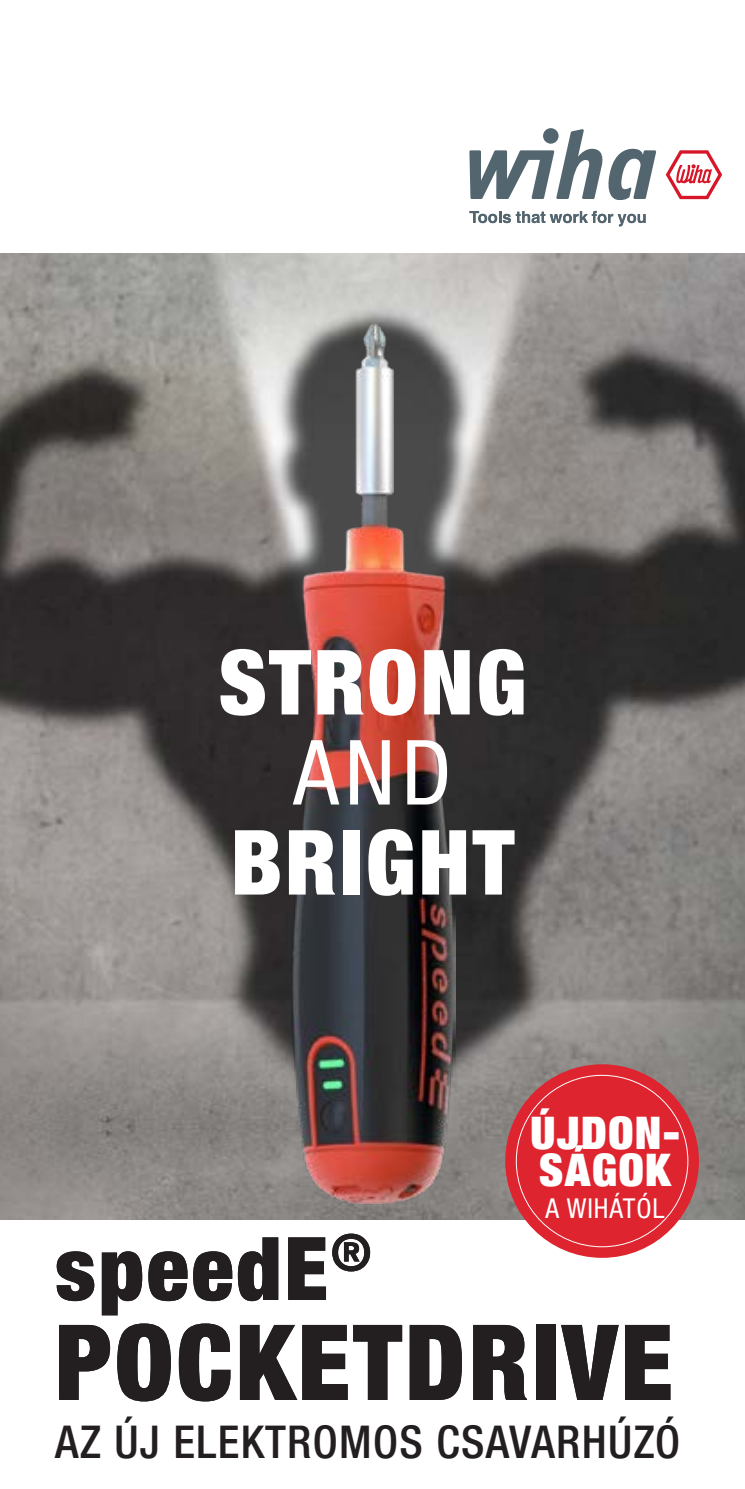
<style>
.page{position:relative;width:745px;height:1489px;background:#fff}
.page>*{position:absolute;margin:0;border:0;box-sizing:border-box;transform-origin:0 0}
.t1{font:900 condensed 105px "Helvetica Neue LTW1 G";letter-spacing:.03em;color:#231f20}
.t2{font:900 condensed 90px "Helvetica Neue LTW1 G";letter-spacing:.03em;color:#fff}
.t3{font:condensed 90px "Helvetica Neue LTW1 G";color:#fff}
.t4{font:900 condensed 87.5px "Helvetica Neue LTW1 G";letter-spacing:.03em;color:#231f20}
.t5{font:500 condensed 45px "Helvetica Neue LTW1 G";letter-spacing:.03em;color:#231f20}
.t6{font:900 condensed 44.75px/36.8px "Helvetica Neue LTW1 G";letter-spacing:.035em;color:#fff}
.t7{font:condensed 27.25px "Helvetica Neue LTW1 G";letter-spacing:.035em;color:#fff}
</style>
<div class="page">
<img style="left:0;top:253px;width:744px;height:966px">
<img style="left:291px;top:323px;width:163px;height:880px">
<svg style="left:469px;top:211px;width:176px;height:15px"></svg>
<svg style="left:469px;top:129px;width:186px;height:71px"></svg>
<svg style="left:665px;top:150px;width:56px;height:49px"></svg>
<div style="left:505px;top:1064px;width:193px;height:193px;background:#de242f;border-radius:50%"></div>
<h2 class="t2" style="left:218px;top:628px;width:309px">STRONG</h2>
<h2 class="t3" style="left:293px;top:719px;width:159px">AND</h2>
<h2 class="t2" style="left:230px;top:808px;width:285px">BRIGHT</h2>
<p class="t6" style="left:530px;top:1113px;width:151px">ÚJDON-<br>SÁGOK</p>
<p class="t7" style="left:545px;top:1192px;width:120px">A WIHÁTÓL</p>
<h3 class="t4" style="left:55px;top:1216px;width:317px">speedE<sup>®</sup></h3>
<h1 class="t1" style="left:55px;top:1299px;width:618px">POCKETDRIVE</h1>
<p class="t5" style="left:55px;top:1414px;width:626px">AZ ÚJ ELEKTROMOS CSAVARHÚZÓ</p>
</div>
